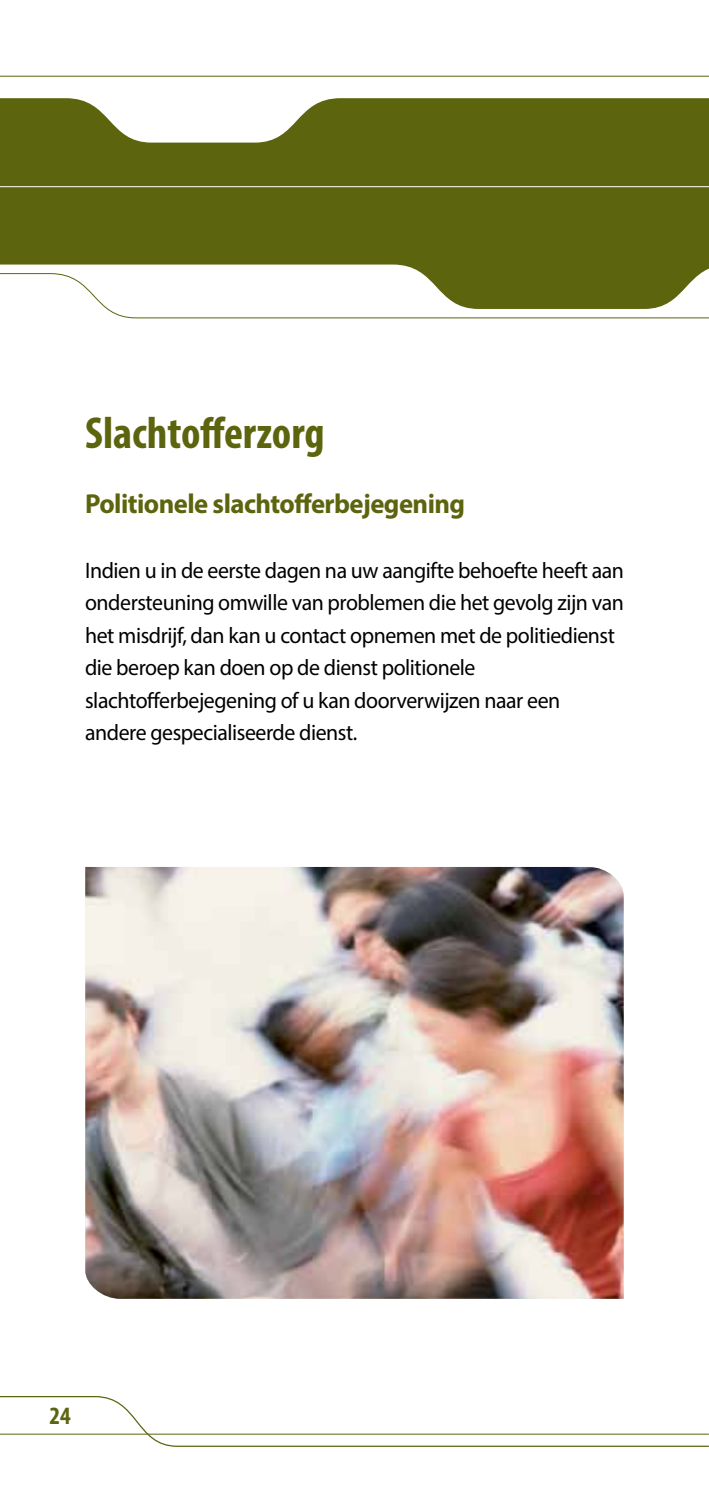
<style>
.page{position:relative;width:709px;height:1489px;background:#fff}
.page>*{position:absolute;margin:0;border:0;box-sizing:border-box;transform-origin:0 0}
.t1{font:700 condensed 45px "Myriad Pro";color:#5c640d}
.t2{font:700 27.5px "Myriad Pro";letter-spacing:-.02em;color:#5c640d}
.t3{font:700 condensed 25px "Myriad Pro";color:#5c640d}
.t4{font:22.5px/32.5px "Myriad Pro";letter-spacing:-.02em;color:#000}
</style>
<div class="page">
<svg style="left:0;top:1396px;width:709px;height:51px"></svg>
<hr style="left:0;top:1433px;width:709px;height:1px;background:#5c640d">
<svg style="left:0;top:75px;width:709px;height:2px"></svg>
<svg style="left:0;top:98px;width:709px;height:175px;background:#70772b"></svg>
<div style="left:0;top:135px;width:709px;height:52px;background:#5c640d"></div>
<svg style="left:0;top:273px;width:709px;height:45px"></svg>
<img style="left:85px;top:867px;width:538px;height:431px">
<h1 class="t1" style="left:85px;top:404px;width:241px">Slachtofferzorg</h1>
<p class="t2" style="left:85px;top:485px;width:381px">Politionele slachtofferbejegening</p>
<p class="t4" style="left:85px;top:553px;width:540px">Indien u in de eerste dagen na uw aangifte behoefte heeft aan ondersteuning omwille van problemen die het gevolg zijn van het misdrijf, dan kan u contact opnemen met de politiedienst die beroep kan doen op de dienst politionele slachtofferbejegening of u kan doorverwijzen naar een andere gespecialiseerde dienst.</p>
<p class="t3" style="left:50px;top:1400px;width:23px">24</p>
</div>
